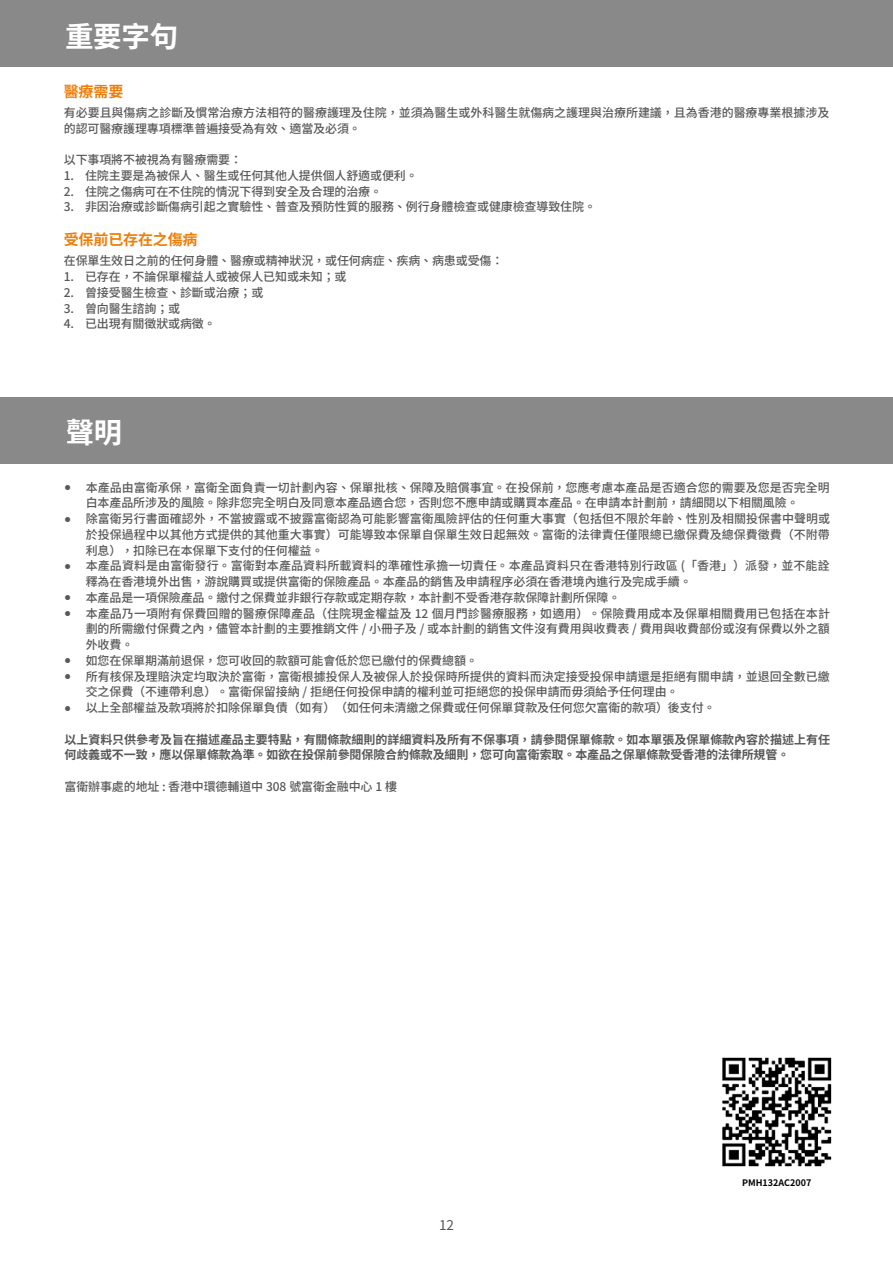
<style>
.page{position:relative;width:893px;height:1263px;background:#fff}
.page>*{position:absolute;margin:0;border:0;box-sizing:border-box;transform-origin:0 0}
.t1{font:700 28.5px "Noto Sans CJ Ktc";letter-spacing:-.01em;color:#fff}
.t2{font:700 15px "Noto Sans CJ Ktc";letter-spacing:-.01em;color:#ef7e09}
.t3{font:13.5px "Noto Sans CJ Ktc";color:#595757}
.t4{font:500 12px/15.8px "Noto Sans CJ Ktc";letter-spacing:-.01em;color:#595757}
.t5{font:700 12px/15.8px "Noto Sans CJ Ktc";letter-spacing:-.005em;color:#595757}
.t6{font:500 12px/15.8px "Noto Sans CJ Ktc";letter-spacing:.01em;color:#595757}
.t7{font:700 9px "Noto Sans CJ Ktc";color:#000}
.s1{font-family:"FWD Circular TT"}
</style>
<div class="page">
<div style="left:0;top:0;width:893px;height:67px;background:#898989"></div>
<div style="left:0;top:397px;width:893px;height:67px;background:#898989"></div>
<img style="left:722px;top:1057px;width:110px;height:110px">
<h1 class="t1" style="left:65px;top:20px;width:115px">重要字句</h1>
<p class="t2" style="left:64px;top:83px;width:61px">醫療需要</p>
<p class="t4" style="left:64px;top:105px;width:767px">有必要且與傷病之診斷及慣常治療方法相符的醫療護理及住院，並須為醫生或外科醫生就傷病之護理與治療所建議，且為香港的醫療專業根據涉及的認可醫療護理專項標準普遍接受為有效、適當及必須。</p>
<p class="t4" style="left:64px;top:152px;width:180px">以下事項將不被視為有醫療需要：</p>
<p class="t4" style="left:64px;top:168px;width:356px">1. 住院主要是為被保人、醫生或任何其他人提供個人舒適或便利。</p>
<p class="t4" style="left:64px;top:183px;width:320px">2. 住院之傷病可在不住院的情況下得到安全及合理的治療。</p>
<p class="t4" style="left:64px;top:199px;width:534px">3. 非因治療或診斷傷病引起之實驗性、普查及預防性質的服務、例行身體檢查或健康檢查導致住院。</p>
<p class="t2" style="left:64px;top:231px;width:135px">受保前已存在之傷病</p>
<p class="t4" style="left:64px;top:253px;width:441px">在保單生效日之前的任何身體、醫療或精神狀況，或任何病症、疾病、病患或受傷：</p>
<p class="t4" style="left:64px;top:269px;width:284px">1. 已存在，不論保單權益人或被保人已知或未知；或</p>
<p class="t4" style="left:64px;top:285px;width:201px">2. 曾接受醫生檢查、診斷或治療；或</p>
<p class="t4" style="left:64px;top:301px;width:118px">3. 曾向醫生諮詢；或</p>
<p class="t4" style="left:64px;top:316px;width:154px">4. 已出現有關徵狀或病徵。</p>
<h1 class="t1" style="left:66px;top:417px;width:58px">聲明</h1>
<p class="t4" style="left:86px;top:479px;width:746px;text-indent:-21px"><span class="s1">•</span> 本產品由富衛承保，富衛全面負責一切計劃內容、保單批核、保障及賠償事宜。在投保前，您應考慮本產品是否適合您的需要及您是否完全明白本產品所涉及的風險。除非您完全明白及同意本產品適合您，否則您不應申請或購買本產品。在申請本計劃前，請細閱以下相關風險。</p>
<p class="t4" style="left:86px;top:511px;width:746px;text-align:justify;text-indent:-21px"><span class="s1">•</span> 除富衛另行書面確認外，不當披露或不披露富衛認為可能影響富衛風險評估的任何重大事實（包括但不限於年齡、性別及相關投保書中聲明或於投保過程中以其他方式提供的其他重大事實）可能導致本保單自保單生效日起無效。富衛的法律責任僅限總已繳保費及總保費徵費（不附帶利息），扣除已在本保單下支付的任何權益。</p>
<p class="t6" style="left:86px;top:558px;width:745px;text-indent:-21px"><span class="s1">•</span> 本產品資料是由富衛發行。富衛對本產品資料所載資料的準確性承擔一切責任。本產品資料只在香港特別行政區 (「香港」）派發，並不能詮釋為在香港境外出售，游說購買或提供富衛的保險產品。本產品的銷售及申請程序必須在香港境內進行及完成手續。</p>
<p class="t4" style="left:64px;top:590px;width:557px"><span class="s1">•</span> 本產品是一項保險產品。繳付之保費並非銀行存款或定期存款，本計劃不受香港存款保障計劃所保障。</p>
<p class="t4" style="left:86px;top:605px;width:746px;text-align:justify;text-indent:-21px"><span class="s1">•</span> 本產品乃一項附有保費回贈的醫療保障產品（住院現金權益及 12 個月門診醫療服務，如適用）。保險費用成本及保單相關費用已包括在本計劃的所需繳付保費之內，儘管本計劃的主要推銷文件 / 小冊子及 / 或本計劃的銷售文件沒有費用與收費表 / 費用與收費部份或沒有保費以外之額外收費。</p>
<p class="t4" style="left:64px;top:653px;width:415px"><span class="s1">•</span> 如您在保單期滿前退保，您可收回的款額可能會低於您已繳付的保費總額。</p>
<p class="t4" style="left:86px;top:668px;width:746px;text-indent:-21px"><span class="s1">•</span> 所有核保及理賠決定均取決於富衛，富衛根據投保人及被保人於投保時所提供的資料而決定接受投保申請還是拒絕有關申請，並退回全數已繳交之保費（不連帶利息）。富衛保留接納 / 拒絕任何投保申請的權利並可拒絕您的投保申請而毋須給予任何理由。</p>
<p class="t4" style="left:64px;top:700px;width:653px"><span class="s1">•</span> 以上全部權益及款項將於扣除保單負債（如有）（如任何未清繳之保費或任何保單貸款及任何您欠富衛的款項）後支付。</p>
<p class="t5" style="left:64px;top:731px;width:767px">以上資料只供參考及旨在描述產品主要特點，有關條款細則的詳細資料及所有不保事項，請參閱保單條款。如本單張及保單條款內容於描述上有任何歧義或不一致，應以保單條款為準。如欲在投保前參閱保險合約條款及細則，您可向富衛索取。本產品之保單條款受香港的法律所規管。</p>
<p class="t4" style="left:64px;top:779px;width:334px">富衛辦事處的地址 : 香港中環德輔道中 308 號富衛金融中心 1 樓</p>
<p class="t3" style="left:439px;top:1218px;width:16px">12</p>
<p class="t7" style="left:742px;top:1178px;width:71px">PMH132AC2007</p>
</div>
